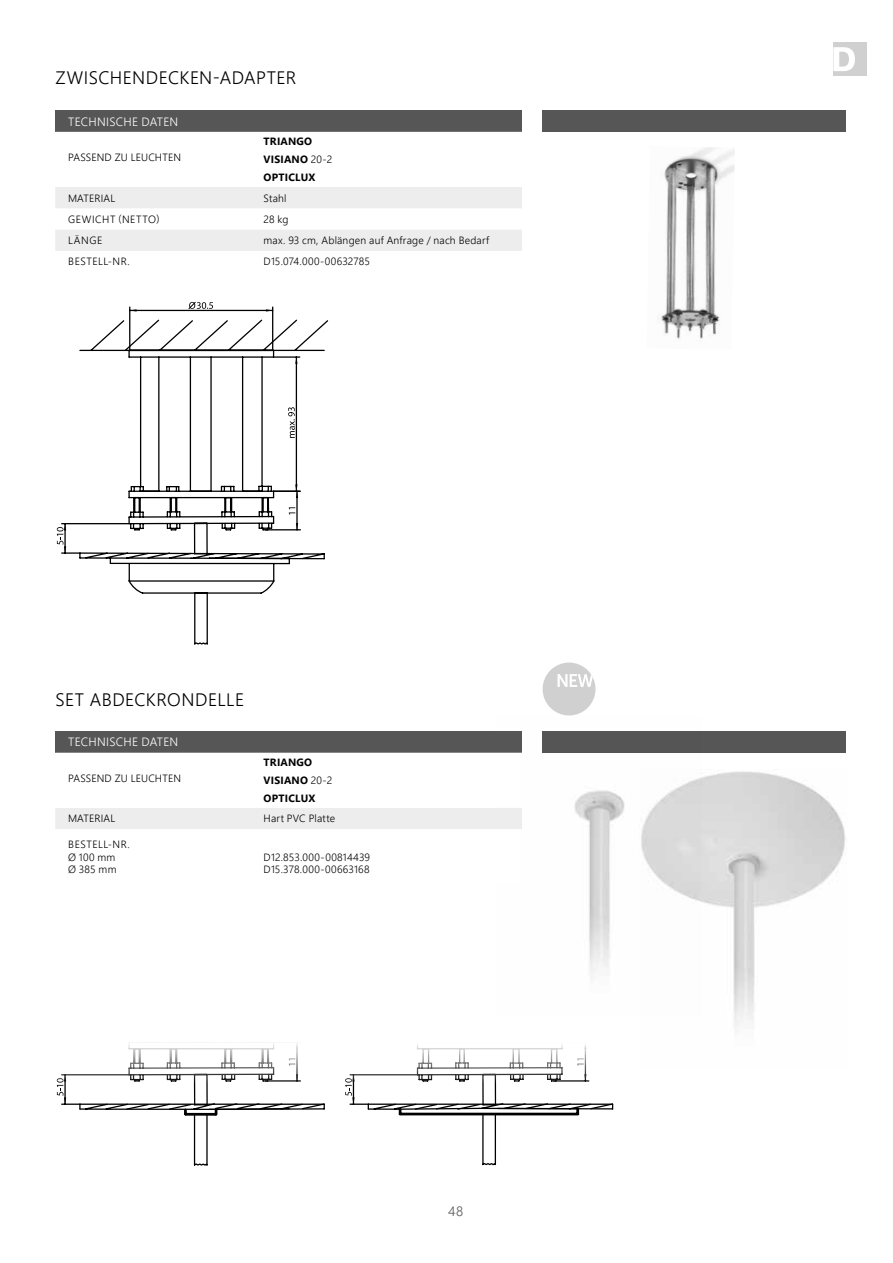
<style>
.page{position:relative;width:893px;height:1263px;background:#fff}
.page>*{position:absolute;margin:0;border:0;box-sizing:border-box;transform-origin:0 0}
.t1{font:300 18px "Segoe UI";letter-spacing:.025em;color:#000}
.t2{font:300 13.5px "Segoe UI";color:#565656}
.t3{font:300 12px "Segoe UI";letter-spacing:.025em;color:#fff}
.t4{font:300 10.5px/12.6px "Segoe UI";letter-spacing:.02em;color:#000}
.t5{font:700 10.5px/18px "Segoe UI";letter-spacing:.02em;color:#000}
.t6{font:300 10.5px/12.6px "Segoe UI";letter-spacing:.045em;color:#000}
.t7{font:300 10.5px "Segoe UI";letter-spacing:.055em;color:#000}
.t8{font:300 10.5px "Segoe UI";letter-spacing:.05em;color:#000}
.s1{font-weight:300}
</style>
<div class="page">
<div style="left:833px;top:43px;width:34px;height:33px;background:#d0d0d0"></div>
<svg style="left:833px;top:47px;width:22px;height:24px"></svg>
<img style="left:660px;top:147px;width:75px;height:192px">
<svg style="left:79px;top:318px;width:249px;height:327px"></svg>
<svg style="left:295px;top:358px;width:3px;height:6px"></svg>
<hr style="left:274px;top:356px;width:26px;height:2px;background:#000">
<hr style="left:296px;top:357px;width:1px;height:134px;background:#000">
<svg style="left:288px;top:407px;width:7px;height:31px"></svg>
<svg style="left:274px;top:484px;width:26px;height:14px"></svg>
<hr style="left:265px;top:529px;width:35px;height:1px;background:#000">
<hr style="left:296px;top:491px;width:2px;height:39px;background:#000">
<svg style="left:289px;top:507px;width:6px;height:8px"></svg>
<hr style="left:62px;top:523px;width:67px;height:1px;background:#000">
<svg style="left:57px;top:524px;width:23px;height:30px"></svg>
<svg style="left:130px;top:309px;width:7px;height:3px"></svg>
<svg style="left:266px;top:309px;width:6px;height:3px"></svg>
<hr style="left:129px;top:307px;width:1px;height:43px;background:#000">
<hr style="left:272px;top:307px;width:1px;height:43px;background:#000">
<hr style="left:130px;top:310px;width:143px;height:1px;background:#000">
<svg style="left:188px;top:302px;width:25px;height:7px"></svg>
<svg style="left:345px;top:1044px;width:269px;height:121px"></svg>
<svg style="left:57px;top:1043px;width:268px;height:123px"></svg>
<div style="left:543px;top:111px;width:303px;height:21px;background:#565656"></div>
<div style="left:543px;top:731px;width:303px;height:22px;background:#565656"></div>
<img style="left:542px;top:731px;width:83px;height:243px">
<img style="left:641px;top:771px;width:204px;height:256px">
<div style="left:543px;top:662px;width:52px;height:53px;background:#d0d0d0;border-radius:50%"></div>
<svg style="left:557px;top:674px;width:36px;height:13px"></svg>
<div style="left:55px;top:111px;width:467px;height:21px;background:#565656"></div>
<div style="left:55px;top:187px;width:467px;height:21px;background:#ededed"></div>
<div style="left:55px;top:230px;width:467px;height:21px;background:#ededed"></div>
<div style="left:55px;top:731px;width:467px;height:22px;background:#565656"></div>
<div style="left:55px;top:808px;width:467px;height:21px;background:#ededed"></div>
<h1 class="t1" style="left:56px;top:61px;width:242px">ZWISCHENDECKEN-ADAPTER</h1>
<p class="t3" style="left:68px;top:110px;width:112px">TECHNISCHE DATEN</p>
<p class="t4" style="left:68px;top:150px;width:114px">PASSEND ZU LEUCHTEN</p>
<p class="t5" style="left:264px;top:132px;width:70px">TRIANGO<br>VISIANO <span class="s1">20-2<br></span>OPTICLUX</p>
<p class="t4" style="left:68px;top:190px;width:49px">MATERIAL</p>
<p class="t4" style="left:264px;top:190px;width:24px">Stahl</p>
<p class="t7" style="left:68px;top:209px;width:93px">GEWICHT (NETTO)</p>
<p class="t4" style="left:264px;top:212px;width:26px">28 kg</p>
<p class="t4" style="left:68px;top:233px;width:36px">LÄNGE</p>
<p class="t4" style="left:264px;top:233px;width:227px">max. 93 cm, Ablängen auf Anfrage / nach Bedarf</p>
<p class="t8" style="left:68px;top:252px;width:63px">BESTELL-NR.</p>
<p class="t4" style="left:264px;top:254px;width:108px">D15.074.000-00632785</p>
<h1 class="t1" style="left:56px;top:682px;width:190px">SET ABDECKRONDELLE</h1>
<p class="t3" style="left:68px;top:731px;width:112px">TECHNISCHE DATEN</p>
<p class="t4" style="left:68px;top:771px;width:114px">PASSEND ZU LEUCHTEN</p>
<p class="t5" style="left:264px;top:753px;width:70px">TRIANGO<br>VISIANO <span class="s1">20-2<br></span>OPTICLUX</p>
<p class="t4" style="left:68px;top:811px;width:49px">MATERIAL</p>
<p class="t4" style="left:264px;top:811px;width:73px">Hart PVC Platte</p>
<p class="t6" style="left:68px;top:837px;width:63px">BESTELL-NR.<br>Ø 100 mm<br>Ø 385 mm</p>
<p class="t4" style="left:264px;top:850px;width:108px">D12.853.000-00814439<br>D15.378.000-00663168</p>
<p class="t2" style="left:448px;top:1199px;width:16px">48</p>
</div>
